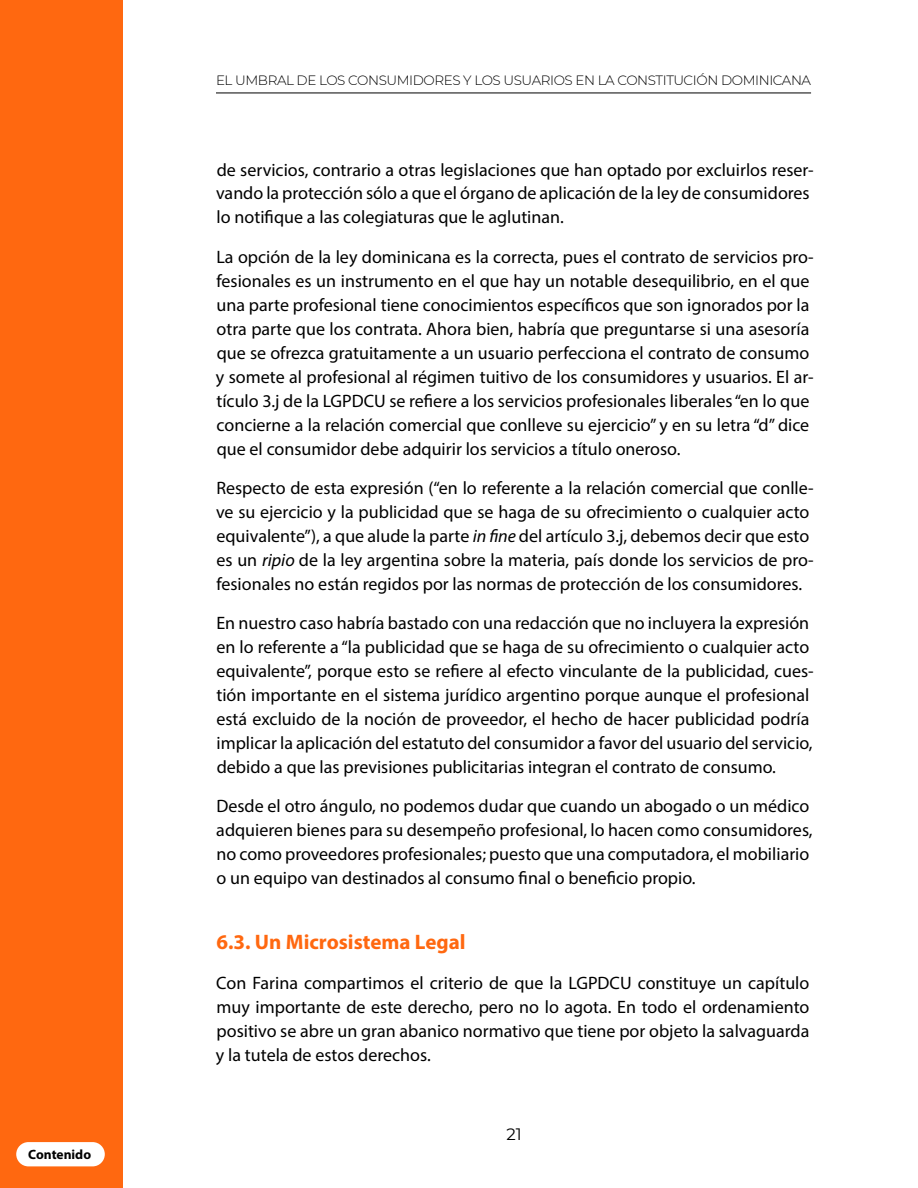
<style>
.page{position:relative;width:918px;height:1188px;background:#fff}
.page>*{position:absolute;margin:0;border:0;box-sizing:border-box;transform-origin:0 0}
.t1{font:700 21px "Myriad Pro";color:#ff6810}
.t2{font:18px/24px "Myriad Pro";color:#000}
.t3{font:16.5px "Montserrat";color:#000}
.t4{font:300 13.5px "Montserrat";letter-spacing:-.03em;color:#000}
.t5{font:700 13.5px "Myriad Pro";color:#000}
.s1{font-style:italic}
</style>
<div class="page">
<div style="left:0;top:1px;width:122px;height:1187px;background:#ff6810"></div>
<hr style="left:216px;top:93px;width:595px;height:1px;background:#000">
<div style="left:16px;top:1142px;width:89px;height:24px;background:#fff;border-radius:12px"></div>
<p class="t5" style="left:28px;top:1146px;width:64px">Contenido</p>
<p class="t4" style="left:216px;top:71px;width:597px">EL UMBRAL DE LOS CONSUMIDORES Y LOS USUARIOS EN LA CONSTITUCIÓN DOMINICANA</p>
<p class="t2" style="left:216px;top:157px;width:599px">de servicios, contrario a otras legislaciones que han optado por excluirlos reser&shy;vando la protección sólo a que el órgano de aplicación de la ley de consumidores lo notifique a las colegiaturas que le aglutinan.</p>
<p class="t2" style="left:216px;top:244px;width:599px">La opción de la ley dominicana es la correcta, pues el contrato de servicios pro&shy;fesionales es un instrumento en el que hay un notable desequilibrio, en el que una parte profesional tiene conocimientos específicos que son ignorados por la otra parte que los contrata. Ahora bien, habría que preguntarse si una asesoría que se ofrezca gratuitamente a un usuario perfecciona el contrato de consumo y somete al profesional al régimen tuitivo de los consumidores y usuarios. El ar&shy;tículo 3.j de la LGPDCU se refiere a los servicios profesionales liberales “en lo que concierne a la relación comercial que conlleve su ejercicio” y en su letra “d” dice que el consumidor debe adquirir los servicios a título oneroso.</p>
<p class="t2" style="left:216px;top:475px;width:599px">Respecto de esta expresión (“en lo referente a la relación comercial que conlle&shy;ve su ejercicio y la publicidad que se haga de su ofrecimiento o cualquier acto equivalente”), a que alude la parte <span class="s1">in fine</span> del artículo 3.j, debemos decir que esto es un <span class="s1">ripio</span> de la ley argentina sobre la materia, país donde los servicios de pro&shy;fesionales no están regidos por las normas de protección de los consumidores.</p>
<p class="t2" style="left:216px;top:610px;width:599px">En nuestro caso habría bastado con una redacción que no incluyera la expresión en lo referente a “la publicidad que se haga de su ofrecimiento o cualquier acto equivalente”, porque esto se refiere al efecto vinculante de la publicidad, cues&shy;tión importante en el sistema jurídico argentino porque aunque el profesional está excluido de la noción de proveedor, el hecho de hacer publicidad podría implicar la aplicación del estatuto del consumidor a favor del usuario del servicio, debido a que las previsiones publicitarias integran el contrato de consumo.</p>
<p class="t2" style="left:216px;top:794px;width:598px">Desde el otro ángulo, no podemos dudar que cuando un abogado o un médico adquieren bienes para su desempeño profesional, lo hacen como consumidores, no como proveedores profesionales; puesto que una computadora, el mobiliario o un equipo van destinados al consumo final o beneficio propio.</p>
<p class="t1" style="left:216px;top:928px;width:251px">6.3. Un Microsistema Legal</p>
<p class="t2" style="left:216px;top:971px;width:595px;text-align:justify">Con Farina compartimos el criterio de que la LGPDCU constituye un capítulo muy importante de este derecho, pero no lo agota. En todo el ordenamiento positivo se abre un gran abanico normativo que tiene por objeto la salvaguarda y la tutela de estos derechos.</p>
<p class="t3" style="left:506px;top:1123px;width:17px">21</p>
</div>
